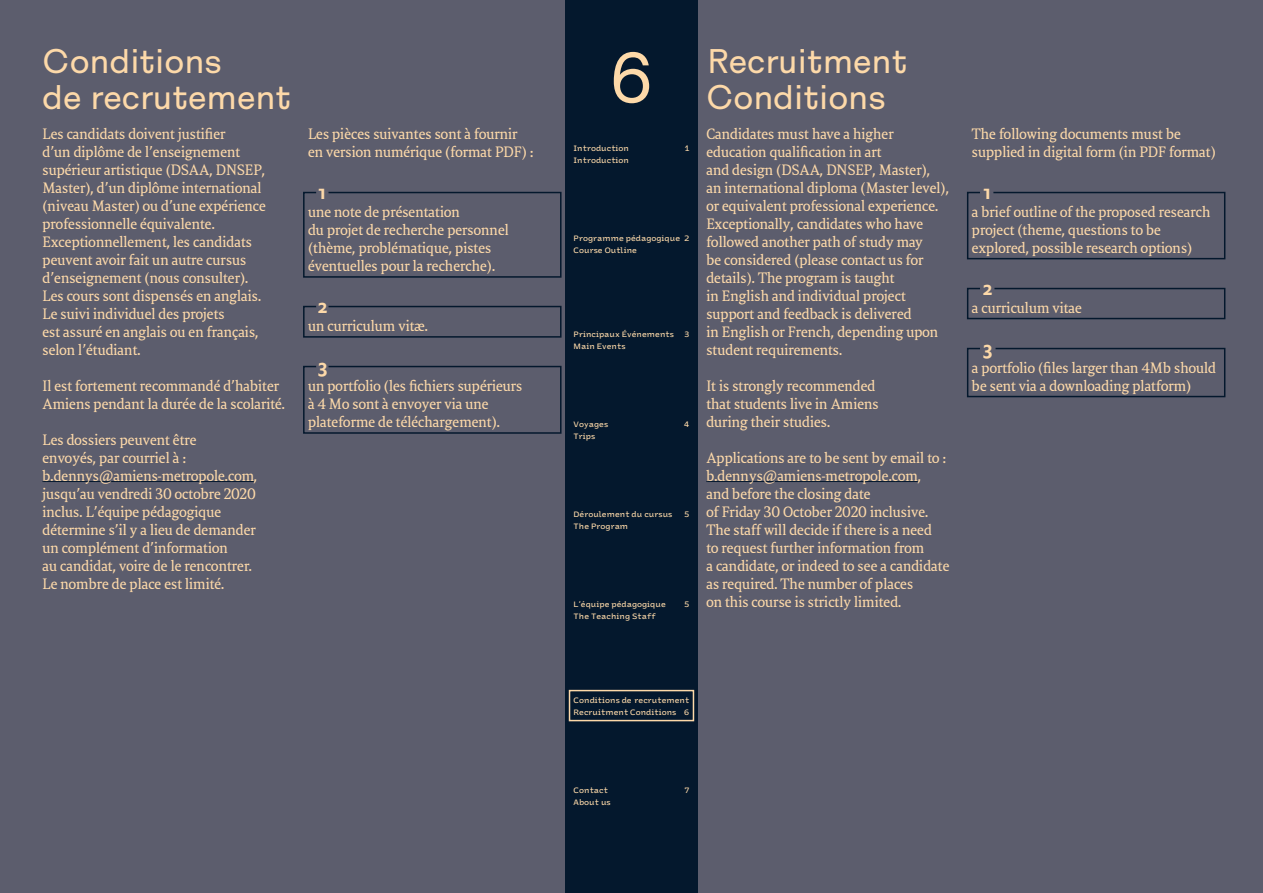
<style>
.page{position:relative;width:1263px;height:893px;background:#fff}
.page>*{position:absolute;margin:0;border:0;box-sizing:border-box;transform-origin:0 0}
.t1{font:75px "Welfare Grot";color:#fdd9a9}
.t2{font:36px/36px "Welfare Grot";color:#fdd9a9}
.t3{font:700 18px "Safar";color:#fdd9a9}
.t4{font:15px/18px "Neel Serif";color:#fdd9a9}
.t5{font:9px/12px "Tiga Micro";color:#fdd9a9}
</style>
<div class="page">
<div style="left:0;top:0;width:565px;height:893px;background:#5c5d6d"></div>
<div style="left:698px;top:0;width:565px;height:893px;background:#5c5d6d"></div>
<div style="left:565px;top:0;width:133px;height:893px;background:#04182d"></div>
<hr style="left:43px;top:481px;width:211px;height:1px;background:#04182d">
<hr style="left:706px;top:481px;width:212px;height:1px;background:#04182d">
<div style="left:569px;top:690px;width:125px;height:31px;border:2px solid #fdd9a9"></div>
<svg style="left:303px;top:191px;width:259px;height:87px"></svg>
<svg style="left:967px;top:191px;width:259px;height:69px"></svg>
<svg style="left:967px;top:287px;width:259px;height:33px"></svg>
<svg style="left:967px;top:347px;width:259px;height:51px"></svg>
<svg style="left:303px;top:305px;width:259px;height:33px"></svg>
<svg style="left:303px;top:365px;width:259px;height:69px"></svg>
<h2 class="t2" style="left:43px;top:43px;width:250px">Conditions<br>de recrutement</h2>
<p class="t4" style="left:43px;top:124px;width:225px">Les candidats doivent justifier<br>d’un diplôme de l’enseignement supérieur artistique (DSAA, DNSEP, Master), d’un diplôme international (niveau Master) ou d’une expérience professionnelle équivalente.<br>Exceptionnellement, les candidats peuvent avoir fait un autre cursus d’enseignement (nous consulter).<br>Les cours sont dispensés en anglais.<br>Le suivi individuel des projets<br>est assuré en anglais ou en français, selon l’étudiant.</p>
<p class="t4" style="left:43px;top:376px;width:244px">Il est fortement recommandé d’habiter<br>Amiens pendant la durée de la scolarité.</p>
<p class="t4" style="left:43px;top:430px;width:216px">Les dossiers peuvent être<br>envoyés, par courriel à : b.dennys@amiens-metropole.com, jusqu’au vendredi 30 octobre 2020 inclus. L’équipe pédagogique détermine s’il y a lieu de demander un complément d’information<br>au candidat, voire de le rencontrer.<br>Le nombre de place est limité.</p>
<p class="t4" style="left:308px;top:124px;width:227px">Les pièces suivantes sont à fournir en version numérique (format PDF) :</p>
<p class="t3" style="left:318px;top:182px;width:10px">1</p>
<p class="t4" style="left:308px;top:202px;width:202px">une note de présentation<br>du projet de recherche personnel (thème, problématique, pistes éventuelles pour la recherche).</p>
<p class="t3" style="left:318px;top:296px;width:12px">2</p>
<p class="t4" style="left:308px;top:316px;width:122px">un curriculum vitæ.</p>
<p class="t3" style="left:318px;top:356px;width:12px">3</p>
<p class="t4" style="left:308px;top:376px;width:216px">un portfolio (les fichiers supérieurs à 4 Mo sont à envoyer via une plateforme de téléchargement).</p>
<h1 class="t1" style="left:609px;top:34px;width:46px">6</h1>
<p class="t5" style="left:574px;top:141px;width:57px">Introduction</p>
<p class="t5" style="left:685px;top:141px;width:6px">1</p>
<p class="t5" style="left:574px;top:153px;width:57px">Introduction</p>
<p class="t5" style="left:574px;top:231px;width:117px">Programme pédagogique 2<br>Course Outline</p>
<p class="t5" style="left:574px;top:327px;width:117px">Principaux Événements 3</p>
<p class="t5" style="left:574px;top:339px;width:54px">Main Events</p>
<p class="t5" style="left:574px;top:417px;width:36px">Voyages</p>
<p class="t5" style="left:684px;top:417px;width:7px">4</p>
<p class="t5" style="left:574px;top:429px;width:23px">Trips</p>
<p class="t5" style="left:574px;top:507px;width:100px">Déroulement du cursus</p>
<p class="t5" style="left:684px;top:507px;width:6px">5</p>
<p class="t5" style="left:574px;top:519px;width:56px">The Program</p>
<p class="t5" style="left:574px;top:597px;width:94px">L’équipe pédagogique</p>
<p class="t5" style="left:684px;top:597px;width:6px">5</p>
<p class="t5" style="left:574px;top:609px;width:83px">The Teaching Staff</p>
<h2 class="t2" style="left:706px;top:43px;width:203px">Recruitment<br>Conditions</h2>
<p class="t4" style="left:706px;top:124px;width:244px">Candidates must have a higher education qualification in art<br>and design (DSAA, DNSEP, Master),<br>an international diploma (Master level), or equivalent professional experience.<br>Exceptionally, candidates who have followed another path of study may<br>be considered (please contact us for details). The program is taught<br>in English and individual project support and feedback is delivered<br>in English or French, depending upon student requirements.</p>
<p class="t4" style="left:706px;top:376px;width:174px">It is strongly recommended that students live in Amiens during their studies.</p>
<p class="t4" style="left:706px;top:448px;width:245px">Applications are to be sent by email to : b.dennys@amiens-metropole.com,<br>and before the closing date<br>of Friday 30 October 2020 inclusive.<br>The staff will decide if there is a need<br>to request further information from<br>a candidate, or indeed to see a candidate as required. The number of places<br>on this course is strictly limited.</p>
<p class="t4" style="left:972px;top:124px;width:245px">The following documents must be supplied in digital form (in PDF format)</p>
<p class="t3" style="left:982px;top:182px;width:10px">1</p>
<p class="t4" style="left:972px;top:202px;width:240px">a brief outline of the proposed research project (theme, questions to be explored, possible research options)</p>
<p class="t3" style="left:982px;top:278px;width:12px">2</p>
<p class="t4" style="left:972px;top:298px;width:112px">a curriculum vitae</p>
<p class="t3" style="left:982px;top:338px;width:12px">3</p>
<p class="t4" style="left:972px;top:358px;width:246px">a portfolio (files larger than 4Mb should be sent via a downloading platform)</p>
<p class="t5" style="left:574px;top:693px;width:117px">Conditions de recrutement<br>Recruitment Conditions 6</p>
<p class="t5" style="left:574px;top:783px;width:36px">Contact</p>
<p class="t5" style="left:684px;top:783px;width:7px">7</p>
<p class="t5" style="left:574px;top:795px;width:39px">About us</p>
</div>
